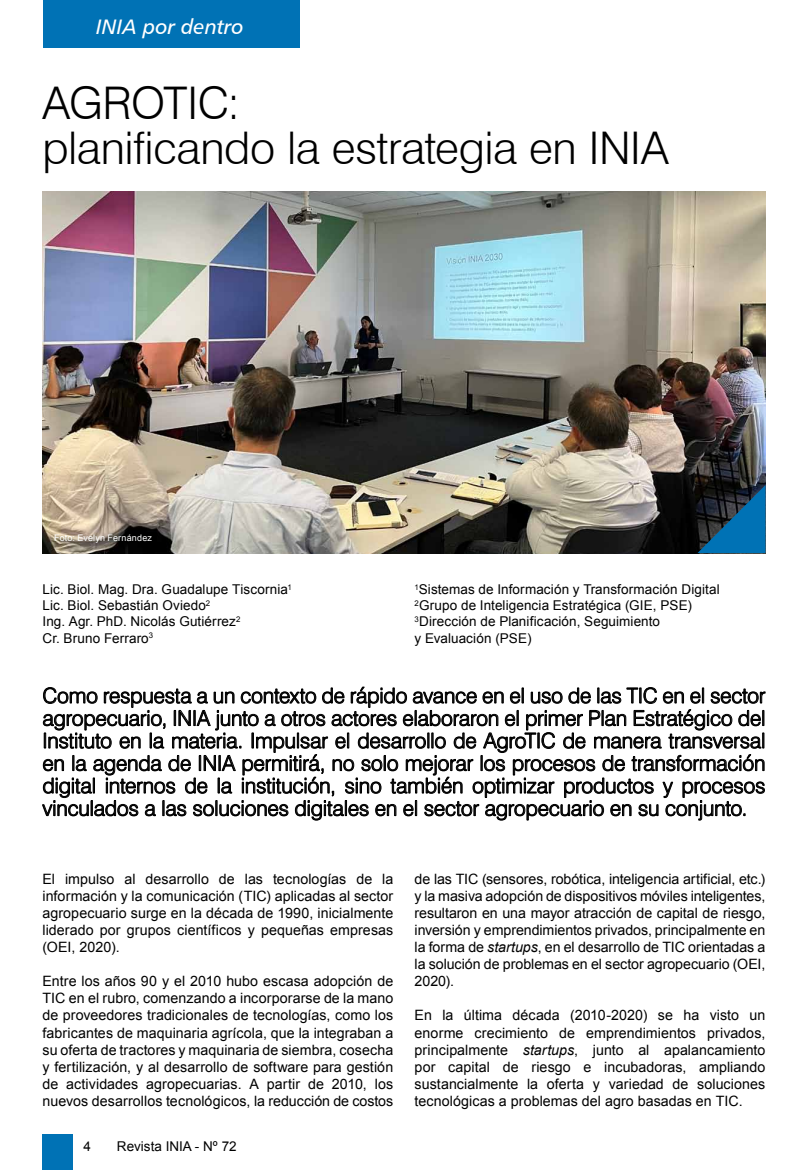
<style>
.page{position:relative;width:808px;height:1170px;background:#fff}
.page>*{position:absolute;margin:0;border:0;box-sizing:border-box;transform-origin:0 0}
.t1{font:300 45px/45px "Swiss 721 BT";letter-spacing:-.01em;color:#000}
.t2{font:300 21px/22.5px "Swiss 721 BT";letter-spacing:-.005em;color:#000;text-align:justify}
.t3{font:21px "Humanist 777 BT Italic B";color:#fff}
.t4{font:14.25px/17.1px "Arial";letter-spacing:.005em;color:#000;text-align:justify}
.t5{font:13.5px/16.2px "Arial";letter-spacing:.005em;color:#000}
.t6{font:9px "Arial";letter-spacing:.02em;color:#fff}
.s1{font-style:italic}
</style>
<div class="page">
<div style="left:43px;top:0;width:257px;height:47px;background:#0072b5"></div>
<div style="left:43px;top:1134px;width:30px;height:35px;background:#0072b5"></div>
<img style="left:43px;top:191px;width:722px;height:362px">
<svg style="left:42px;top:686px;width:724px;height:134px"></svg>
<svg style="left:697px;top:485px;width:68px;height:68px;background:#10486b"></svg>
<h2 class="t3" style="left:96px;top:13px;width:149px">INIA por dentro</h2>
<h1 class="t1" style="left:43px;top:80px;width:628px">AgroTIC:<br>planificando la estrategia en INIA</h1>
<p class="t6" style="left:54px;top:531px;width:99px">Foto: Evelyn Fernández</p>
<p class="t5" style="left:43px;top:581px;width:251px">Lic. Biol. Mag. Dra. Guadalupe Tiscornia<sup>1<br></sup>Lic. Biol. Sebastián Oviedo<sup>2<br></sup>Ing. Agr. PhD. Nicolás Gutiérrez<sup>2<br></sup>Cr. Bruno Ferraro<sup>3</sup></p>
<p class="t5" style="left:415px;top:581px;width:307px"><sup>1</sup>Sistemas de Información y Transformación Digital <sup>2</sup>Grupo de Inteligencia Estratégica (GIE, PSE)<br><sup>3</sup>Dirección de Planificación, Seguimiento<br>y Evaluación (PSE)</p>
<p class="t2" style="left:43px;top:684px;width:724px">Como respuesta a un contexto de rápido avance en el uso de las TIC en el sector agropecuario, INIA junto a otros actores elaboraron el primer Plan Estratégico del Instituto en la materia. Impulsar el desarrollo de AgroTIC de manera transversal en la agenda de INIA permitirá, no solo mejorar los procesos de transformación digital internos de la institución, sino también optimizar productos y procesos vinculados a las soluciones digitales en el sector agropecuario en su conjunto.</p>
<p class="t4" style="left:43px;top:870px;width:352px">El impulso al desarrollo de las tecnologías de la información y la comunicación (TIC) aplicadas al sector agropecuario surge en la década de 1990, inicialmente liderado por grupos científicos y pequeñas empresas (OEI, 2020).</p>
<p class="t4" style="left:43px;top:972px;width:352px">Entre los años 90 y el 2010 hubo escasa adopción de TIC en el rubro, comenzando a incorporarse de la mano de proveedores tradicionales de tecnologías, como los fabricantes de maquinaria agrícola, que la integraban a su oferta de tractores y maquinaria de siembra, cosecha y fertilización, y al desarrollo de software para gestión de actividades agropecuarias. A partir de 2010, los nuevos desarrollos tecnológicos, la reducción de costos</p>
<p class="t5" style="left:84px;top:1138px;width:9px">4</p>
<p class="t5" style="left:117px;top:1138px;width:121px">Revista INIA - Nº 72</p>
<p class="t4" style="left:415px;top:870px;width:352px">de las TIC (sensores, robótica, inteligencia artificial, etc.) y la masiva adopción de dispositivos móviles inteligentes, resultaron en una mayor atracción de capital de riesgo, inversión y emprendimientos privados, principalmente en la forma de <span class="s1">startups</span>, en el desarrollo de TIC orientadas a la solución de problemas en el sector agropecuario (OEI, 2020).</p>
<p class="t4" style="left:415px;top:1006px;width:352px">En la última década (2010-2020) se ha visto un enorme crecimiento de emprendimientos privados, principalmente <span class="s1">startups</span>, junto al apalancamiento por capital de riesgo e incubadoras, ampliando sustancialmente la oferta y variedad de soluciones tecnológicas a problemas del agro basadas en TIC.</p>
</div>
